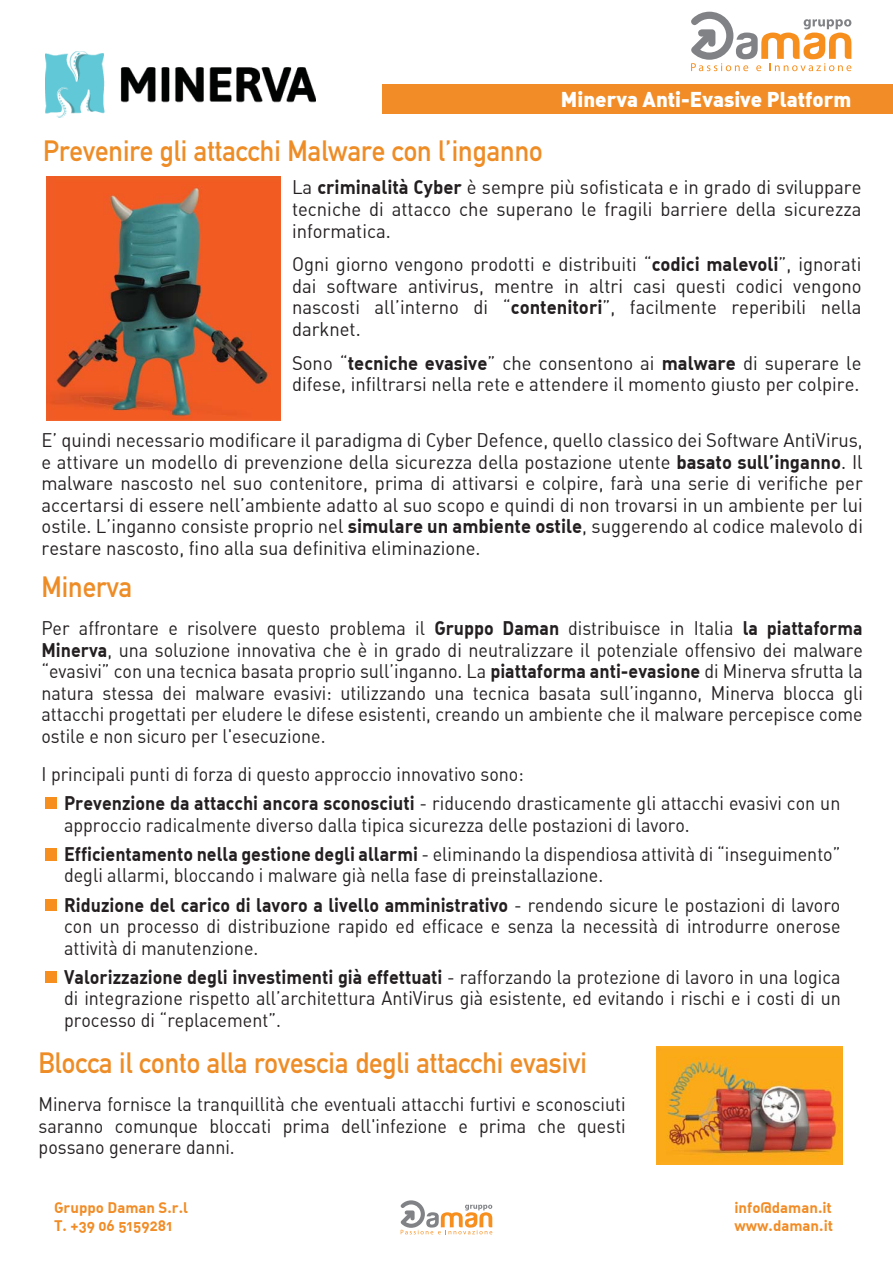
<style>
.page{position:relative;width:893px;height:1263px;background:#fff}
.page>*{position:absolute;margin:0;border:0;box-sizing:border-box;transform-origin:0 0}
.t1{font:28.95px "DIN Mittelschrift Std";color:#ee8c26;scale:.93 1}
.t2{font:900 21px "DIN Alternate";color:#fff}
.t3{font:19.35px/21.6px "DIN Alternate";color:#231f20;scale:.93 1}
.t4{font:19.35px/21.6px "DIN Alternate";color:#231f20;text-align:justify;scale:.96 1}
.t5{font:700 15px/18px "DIN Alternate";color:#f18c26}
.s1{font-weight:700}
</style>
<div class="page">
<div style="left:383px;top:84px;width:510px;height:30px;background:#f18c26"></div>
<svg style="left:691px;top:12px;width:160px;height:59px"></svg>
<svg style="left:401px;top:1200px;width:91px;height:34px"></svg>
<div style="left:45px;top:797px;width:11px;height:12px;background:#f78f1e"></div>
<div style="left:45px;top:848px;width:11px;height:12px;background:#f78f1e"></div>
<div style="left:45px;top:899px;width:11px;height:12px;background:#f78f1e"></div>
<img style="left:46px;top:176px;width:234px;height:244px">
<div style="left:45px;top:971px;width:11px;height:12px;background:#f78f1e"></div>
<img style="left:656px;top:1046px;width:186px;height:119px">
<img style="left:46px;top:52px;width:270px;height:65px">
<h1 class="t1" style="left:43px;top:141px;width:539px">Prevenire gli attacchi Malware con l’inganno</h1>
<p class="t2" style="left:561px;top:92px;width:292px">Minerva Anti-Evasive Platform</p>
<p class="t4" style="left:292px;top:179px;width:595px">La <span class="s1">criminalità Cyber</span> è sempre più sofisticata e in grado di sviluppare tecniche di attacco che superano le fragili barriere della sicurezza informatica.</p>
<p class="t4" style="left:292px;top:255px;width:595px">Ogni giorno vengono prodotti e distribuiti “<span class="s1">codici malevoli</span>”, ignorati dai software antivirus, mentre in altri casi questi codici vengono nascosti all’interno di “<span class="s1">contenitori</span>”, facilmente reperibili nella darknet.</p>
<p class="t4" style="left:292px;top:354px;width:595px">Sono “<span class="s1">tecniche evasive</span>” che consentono ai <span class="s1">malware</span> di superare le difese, infiltrarsi nella rete e attendere il momento giusto per colpire.</p>
<p class="t4" style="left:41px;top:431px;width:857px">E’ quindi necessario modificare il paradigma di Cyber Defence, quello classico dei Software AntiVirus, e attivare un modello di prevenzione della sicurezza della postazione utente <span class="s1">basato sull’inganno</span>. Il malware nascosto nel suo contenitore, prima di attivarsi e colpire, farà una serie di verifiche per accertarsi di essere nell’ambiente adatto al suo scopo e quindi di non trovarsi in un ambiente per lui ostile. L’inganno consiste proprio nel <span class="s1">simulare un ambiente ostile</span>, suggerendo al codice malevolo di restare nascosto, fino alla sua definitiva eliminazione.</p>
<h1 class="t1" style="left:41px;top:576px;width:99px">Minerva</h1>
<p class="t3" style="left:41px;top:619px;width:885px;text-align:justify">Per affrontare e risolvere questo problema il <span class="s1">Gruppo Daman</span> distribuisce in Italia <span class="s1">la piattaforma Minerva</span>, una soluzione innovativa che è in grado di neutralizzare il potenziale offensivo dei malware “evasivi” con una tecnica basata proprio sull’inganno. La <span class="s1">piattaforma anti-evasione</span> di Minerva sfrutta la natura stessa dei malware evasivi: utilizzando una tecnica basata sull’inganno, Minerva blocca gli attacchi progettati per eludere le difese esistenti, creando un ambiente che il malware percepisce come ostile e non sicuro per l'esecuzione.</p>
<p class="t3" style="left:64px;top:762px;width:836px;line-height:29.1px;text-indent:-23px">I principali punti di forza di questo approccio innovativo sono:<br><span class="s1">Prevenzione da attacchi ancora sconosciuti</span> - riducendo drasticamente gli attacchi evasivi con un</p>
<p class="t3" style="left:64px;top:812px;width:836px;line-height:29.1px">approccio radicalmente diverso dalla tipica sicurezza delle postazioni di lavoro.<br><span class="s1">Efficientamento nella gestione degli allarmi</span> - eliminando la dispendiosa attività di “inseguimento”</p>
<p class="t3" style="left:64px;top:863px;width:836px;line-height:29.1px">degli allarmi, bloccando i malware già nella fase di preinstallazione.<br><span class="s1">Riduzione del carico di lavoro a livello amministrativo</span> - rendendo sicure le postazioni di lavoro</p>
<p class="t3" style="left:64px;top:917px;width:836px">con un processo di distribuzione rapido ed efficace e senza la necessità di introdurre onerose attività di manutenzione.</p>
<p class="t3" style="left:64px;top:968px;width:836px;text-align:justify"><span class="s1">Valorizzazione degli investimenti già effettuati</span> - rafforzando la protezione di lavoro in una logica di integrazione rispetto all’architettura AntiVirus già esistente, ed evitando i rischi e i costi di un processo di “replacement”.</p>
<h1 class="t1" style="left:38px;top:1052px;width:591px">Blocca il conto alla rovescia degli attacchi evasivi</h1>
<p class="t3" style="left:38px;top:1096px;width:633px;text-align:justify">Minerva fornisce la tranquillità che eventuali attacchi furtivi e sconosciuti saranno comunque bloccati prima dell'infezione e prima che questi possano generare danni.</p>
<p class="t5" style="left:54px;top:1200px;width:135px">Gruppo Daman S.r.l<br>T. +39 06 5159281</p>
<p class="t5" style="left:734px;top:1200px;width:100px">info@daman.it www.daman.it</p>
</div>
